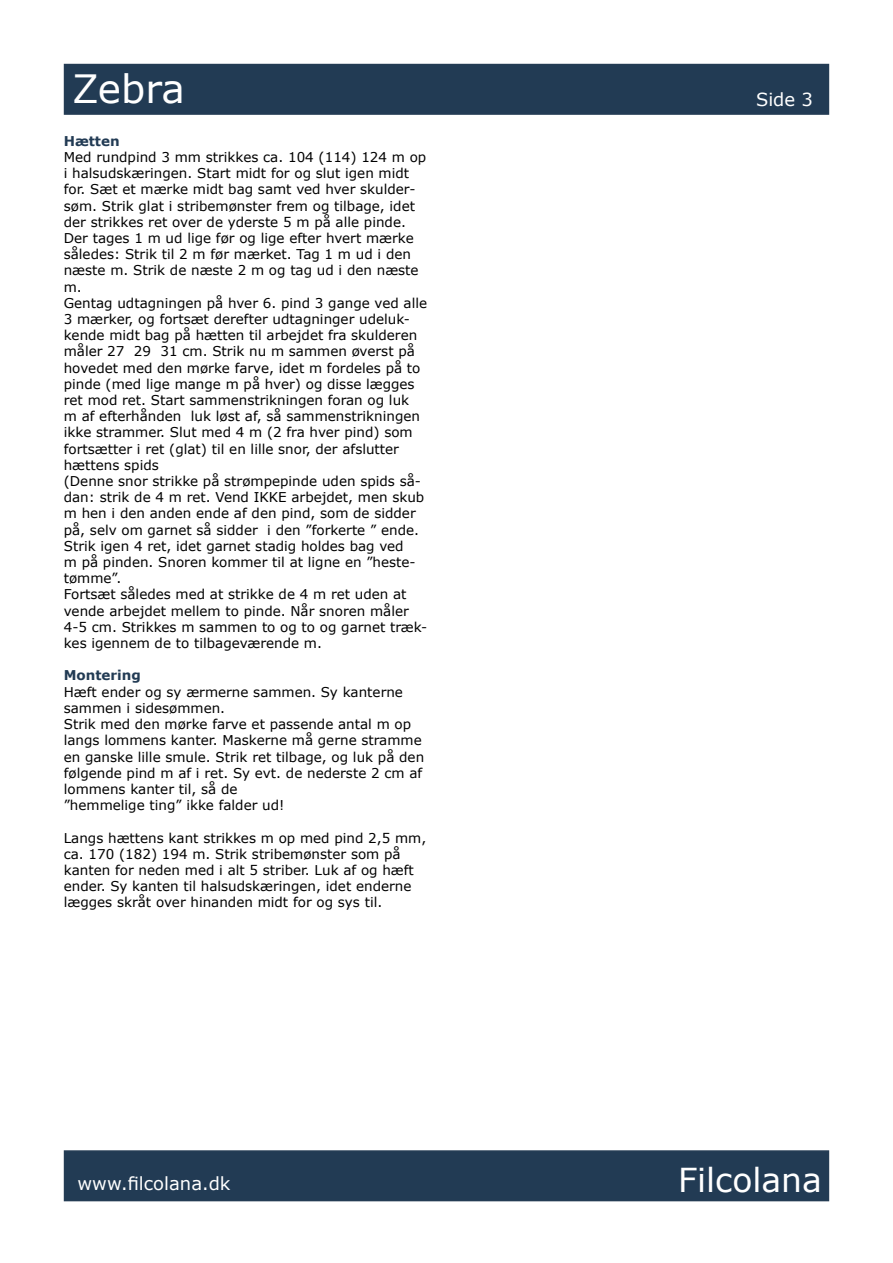
<style>
.page{position:relative;width:893px;height:1263px;background:#fff}
.page>*{position:absolute;margin:0;border:0;box-sizing:border-box;transform-origin:0 0}
.t1{font:39px "Verdana";letter-spacing:-.01em;color:#fff}
.t2{font:33px "Verdana";color:#fff}
.t3{font:18px "Verdana";color:#fff}
.t4{font:13.5px/16.2px "Verdana";color:#000}
.t5{font:700 13.5px "Verdana";color:#223b54}
</style>
<div class="page">
<div style="left:64px;top:64px;width:765px;height:51px;background:#223b54;border:2px solid #243c54"></div>
<div style="left:64px;top:1150px;width:765px;height:51px;background:#223b54;border:2px solid #243c54"></div>
<h1 class="t1" style="left:72px;top:62px;width:114px">Zebra</h1>
<p class="t5" style="left:64px;top:131px;width:57px">Hætten</p>
<p class="t4" style="left:64px;top:149px;width:365px">Med rundpind 3 mm strikkes ca. 104 (114) 124 m op i halsudskæringen. Start midt for og slut igen midt for. Sæt et mærke midt bag samt ved hver skulder&shy;søm. Strik glat i stribemønster frem og tilbage, idet der strikkes ret over de yderste 5 m på alle pinde.<br>Der tages 1 m ud lige før og lige efter hvert mærke således: Strik til 2 m før mærket. Tag 1 m ud i den næste m. Strik de næste 2 m og tag ud i den næste m.<br>Gentag udtagningen på hver 6. pind 3 gange ved alle 3 mærker, og fortsæt derefter udtagninger udeluk&shy;kende midt bag på hætten til arbejdet fra skulderen måler 27 29 31 cm. Strik nu m sammen øverst på hovedet med den mørke farve, idet m fordeles på to pinde (med lige mange m på hver) og disse lægges ret mod ret. Start sammenstrikningen foran og luk<br>m af efterhånden luk løst af, så sammenstrikningen ikke strammer. Slut med 4 m (2 fra hver pind) som fortsætter i ret (glat) til en lille snor, der afslutter hættens spids<br>(Denne snor strikke på strømpepinde uden spids så&shy;dan: strik de 4 m ret. Vend IKKE arbejdet, men skub m hen i den anden ende af den pind, som de sidder på, selv om garnet så sidder i den ”forkerte ” ende.<br>Strik igen 4 ret, idet garnet stadig holdes bag ved<br>m på pinden. Snoren kommer til at ligne en ”heste&shy;tømme”.<br>Fortsæt således med at strikke de 4 m ret uden at vende arbejdet mellem to pinde. Når snoren måler 4-5 cm. Strikkes m sammen to og to og garnet træk&shy;kes igennem de to tilbageværende m.</p>
<p class="t5" style="left:64px;top:666px;width:79px">Montering</p>
<p class="t4" style="left:64px;top:683px;width:362px">Hæft ender og sy ærmerne sammen. Sy kanterne sammen i sidesømmen.<br>Strik med den mørke farve et passende antal m op langs lommens kanter. Maskerne må gerne stramme en ganske lille smule. Strik ret tilbage, og luk på den følgende pind m af i ret. Sy evt. de nederste 2 cm af lommens kanter til, så de<br>”hemmelige ting” ikke falder ud!</p>
<p class="t4" style="left:64px;top:829px;width:364px">Langs hættens kant strikkes m op med pind 2,5 mm, ca. 170 (182) 194 m. Strik stribemønster som på kanten for neden med i alt 5 striber. Luk af og hæft ender. Sy kanten til halsudskæringen, idet enderne lægges skråt over hinanden midt for og sys til.</p>
<h3 class="t3" style="left:756px;top:87px;width:58px">Side 3</h3>
<h3 class="t3" style="left:78px;top:1171px;width:154px">www.filcolana.dk</h3>
<h2 class="t2" style="left:678px;top:1157px;width:145px">Filcolana</h2>
</div>
